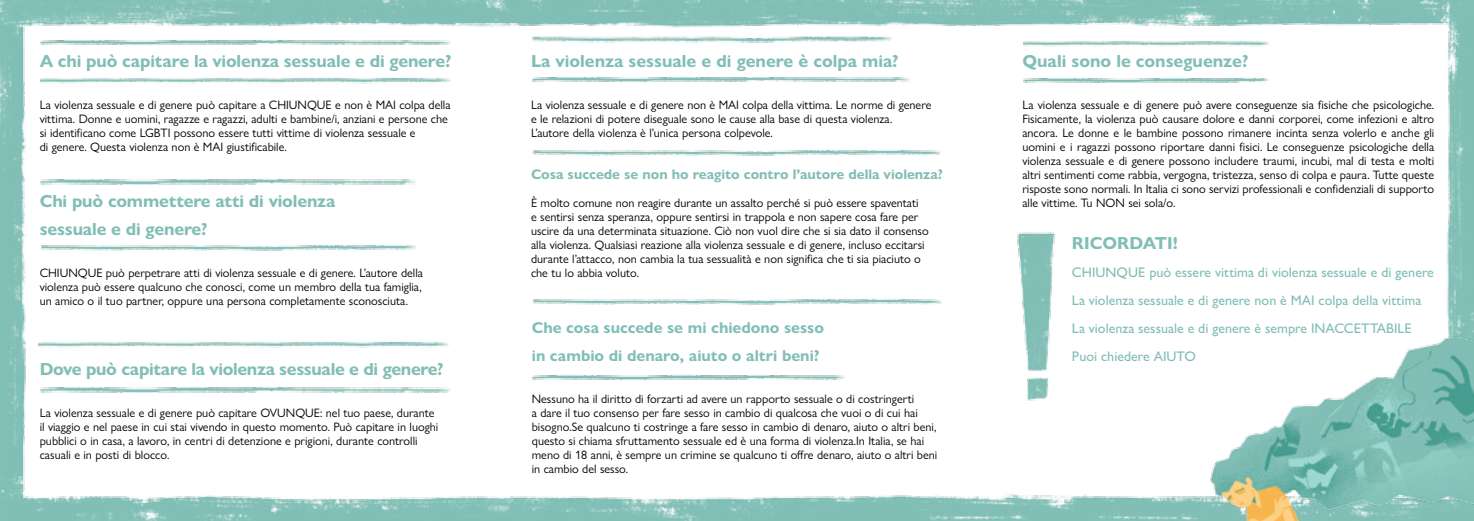
<style>
.page{position:relative;width:1474px;height:521px;background:#fff}
.page>*{position:absolute;margin:0;border:0;box-sizing:border-box;transform-origin:0 0}
.t1{font:700 17.5px/28px "Gill Sans Nova";letter-spacing:-.01em;color:#81beb6}
.t2{font:700 15.75px/28px "Gill Sans Nova";color:#81beb6}
.t3{font:500 14px/28px "Gill Sans Nova";color:#81beb6}
.t4{font:700 14px "Gill Sans Nova";color:#81beb6}
.t5{font:12.25px/14px "Gill Sans Nova";color:#000}
</style>
<div class="page">
<img style="left:0;top:0;width:1473px;height:521px">
<img style="left:1156px;top:308px;width:317px;height:213px">
<img style="left:1016px;top:222px;width:45px;height:186px">
<img style="left:1022px;top:78px;width:245px;height:6px">
<img style="left:40px;top:387px;width:411px;height:6px">
<img style="left:531px;top:34px;width:360px;height:10px">
<img style="left:531px;top:76px;width:378px;height:7px">
<img style="left:1022px;top:37px;width:245px;height:13px">
<img style="left:38px;top:337px;width:412px;height:13px">
<img style="left:40px;top:73px;width:411px;height:13px">
<img style="left:40px;top:40px;width:411px;height:6px">
<img style="left:531px;top:147px;width:411px;height:11px">
<img style="left:40px;top:242px;width:375px;height:11px">
<img style="left:40px;top:179px;width:375px;height:6px">
<img style="left:532px;top:374px;width:313px;height:6px">
<img style="left:532px;top:296px;width:411px;height:11px">
<h1 class="t1" style="left:40px;top:47px;width:413px">A chi può capitare la violenza sessuale e di genere?</h1>
<p class="t5" style="left:40px;top:98px;width:412px">La violenza sessuale e di genere può capitare a CHIUNQUE e non è MAI colpa della vittima. Donne e uomini, ragazze e ragazzi, adulti e bambine/i, anziani e persone che si identificano come LGBTI possono essere tutti vittime di violenza sessuale e<br>di genere. Questa violenza non è MAI giustificabile.</p>
<h1 class="t1" style="left:40px;top:187px;width:297px">Chi può commettere atti di violenza sessuale e di genere?</h1>
<p class="t5" style="left:40px;top:266px;width:385px;text-align:justify">CHIUNQUE può perpetrare atti di violenza sessuale e di genere. L’autore della violenza può essere qualcuno che conosci, come un membro della tua famiglia, un amico o il tuo partner, oppure una persona completamente sconosciuta.</p>
<h1 class="t1" style="left:40px;top:355px;width:405px">Dove può capitare la violenza sessuale e di genere?</h1>
<p class="t5" style="left:40px;top:406px;width:400px">La violenza sessuale e di genere può capitare OVUNQUE: nel tuo paese, durante il viaggio e nel paese in cui stai vivendo in questo momento. Può capitare in luoghi pubblici o in casa, a lavoro, in centri di detenzione e prigioni, durante controlli casuali e in posti di blocco.</p>
<h1 class="t1" style="left:531px;top:47px;width:369px">La violenza sessuale e di genere è colpa mia?</h1>
<p class="t5" style="left:531px;top:98px;width:402px">La violenza sessuale e di genere non è MAI colpa della vittima. Le norme di genere e le relazioni di potere diseguale sono le cause alla base di questa violenza.<br>L’autore della violenza è l’unica persona colpevole.</p>
<p class="t4" style="left:531px;top:165px;width:413px">Cosa succede se non ho reagito contro l’autore della violenza?</p>
<p class="t5" style="left:531px;top:196px;width:399px">È molto comune non reagire durante un assalto perché si può essere spaventati<br>e sentirsi senza speranza, oppure sentirsi in trappola e non sapere cosa fare per uscire da una determinata situazione. Ciò non vuol dire che si sia dato il consenso alla violenza. Qualsiasi reazione alla violenza sessuale e di genere, incluso eccitarsi durante l’attacco, non cambia la tua sessualità e non significa che ti sia piaciuto o che tu lo abbia voluto.</p>
<p class="t2" style="left:532px;top:313px;width:294px">Che cosa succede se mi chiedono sesso in cambio di denaro, aiuto o altri beni?</p>
<p class="t5" style="left:532px;top:392px;width:407px">Nessuno ha il diritto di forzarti ad avere un rapporto sessuale o di costringerti<br>a dare il tuo consenso per fare sesso in cambio di qualcosa che vuoi o di cui hai bisogno.Se qualcuno ti costringe a fare sesso in cambio di denaro, aiuto o altri beni, questo si chiama sfruttamento sessuale ed è una forma di violenza.In Italia, se hai meno di 18 anni, è sempre un crimine se qualcuno ti offre denaro, aiuto o altri beni in cambio del sesso.</p>
<h1 class="t1" style="left:1022px;top:47px;width:228px">Quali sono le conseguenze?</h1>
<p class="t5" style="left:1022px;top:98px;width:413px;text-align:justify">La violenza sessuale e di genere può avere conseguenze sia fisiche che psicologiche.<br>Fisicamente, la violenza può causare dolore e danni corporei, come infezioni e altro ancora. Le donne e le bambine possono rimanere incinta senza volerlo e anche gli uomini e i ragazzi possono riportare danni fisici. Le conseguenze psicologiche della violenza sessuale e di genere possono includere traumi, incubi, mal di testa e molti altri sentimenti come rabbia, vergogna, tristezza, senso di colpa e paura. Tutte queste risposte sono normali. In Italia ci sono servizi professionali e confidenziali di supporto alle vittime. Tu NON sei sola/o.</p>
<h1 class="t1" style="left:1071px;top:229px;width:107px">RICORDATI!</h1>
<p class="t3" style="left:1071px;top:258px;width:363px">CHIUNQUE può essere vittima di violenza sessuale e di genere La violenza sessuale e di genere non è MAI colpa della vittima La violenza sessuale e di genere è sempre INACCETTABILE Puoi chiedere AIUTO</p>
</div>
